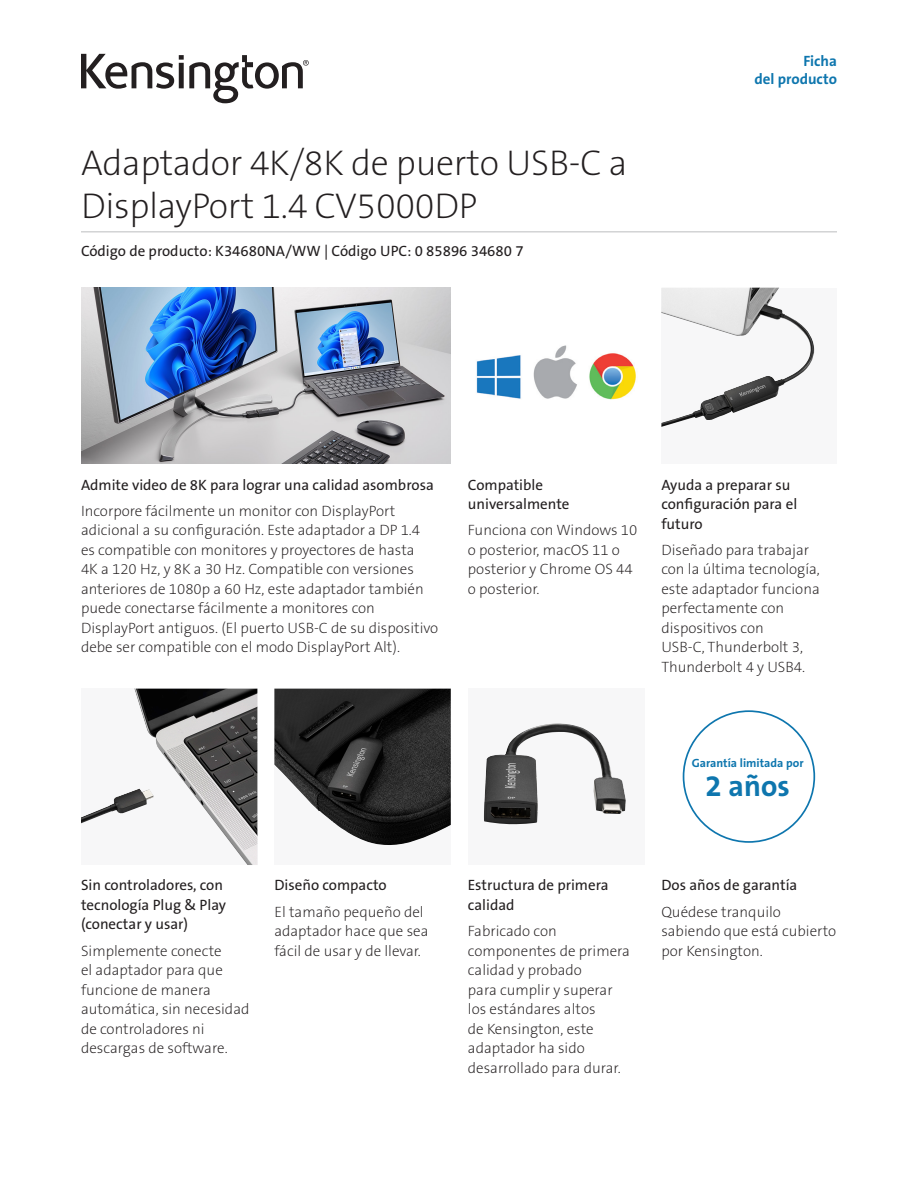
<style>
.page{position:relative;width:918px;height:1188px;background:#fff}
.page>*{position:absolute;margin:0;border:0;box-sizing:border-box;transform-origin:0 0}
.Product_Name{font:36px/43.2px "The Sans KENSINGTON2 XL";letter-spacing:-.01em;color:#231f20}
.t1{font:29.85px "The Sans KENSINGTON7 Bd";color:#0e76ae}
.Body{font:15px/19.5px "The Sans KENSINGTON2 XL";color:#231f20}
.Part_No__UPC{font:15px/19.5px "The Sans KENSINGTON5 Rg";color:#231f20}
.Filetype_Header_Blue{font:15px "The Sans KENSINGTON7 Bd";color:#0e76ae}
.t2{font:12px "The Sans KENSINGTON7 Bd";color:#0e76ae}
</style>
<div class="page">
<hr style="left:81px;top:231px;width:756px;height:1px;background:#bcbdc0">
<img style="left:81px;top:288px;width:369px;height:175px">
<img style="left:476px;top:345px;width:160px;height:55px">
<div style="left:661px;top:288px;width:176px;height:175px;background:#f7f7f8"></div>
<img style="left:661px;top:288px;width:154px;height:139px">
<img style="left:81px;top:689px;width:176px;height:176px">
<div style="left:274px;top:689px;width:177px;height:176px;background:#f7f7f8"></div>
<img style="left:274px;top:689px;width:177px;height:156px">
<div style="left:468px;top:689px;width:176px;height:176px;background:#f7f7f8"></div>
<img style="left:484px;top:724px;width:142px;height:100px">
<svg style="left:81px;top:54px;width:228px;height:49px"></svg>
<svg style="left:683px;top:710px;width:132px;height:133px"></svg>
<h1 class="Product_Name" style="left:81px;top:142px;width:548px">Adaptador 4K/8K de puerto USB-C a<br>DisplayPort 1.4 CV5000DP</h1>
<h2 class="Part_No__UPC" style="left:81px;top:242px;width:444px">Código de producto: K34680NA/WW | Código UPC: 0 85896 34680 7</h2>
<p class="Filetype_Header_Blue" style="left:803px;top:53px;width:35px">Ficha</p>
<p class="Filetype_Header_Blue" style="left:755px;top:71px;width:84px">del producto</p>
<h3 class="Part_No__UPC" style="left:81px;top:475px;width:354px">Admite video de 8K para lograr una calidad asombrosa</h3>
<p class="Body" style="left:81px;top:501px;width:359px">Incorpore fácilmente un monitor con DisplayPort adicional a su configuración. Este adaptador a DP 1.4<br>es compatible con monitores y proyectores de hasta<br>4K a 120 Hz, y 8K a 30 Hz. Compatible con versiones anteriores de 1080p a 60 Hz, este adaptador también puede conectarse fácilmente a monitores con DisplayPort antiguos. (El puerto USB-C de su dispositivo debe ser compatible con el modo DisplayPort Alt).</p>
<h3 class="Part_No__UPC" style="left:468px;top:475px;width:103px">Compatible universalmente</h3>
<p class="Body" style="left:468px;top:521px;width:171px">Funciona con Windows 10 o posterior, macOS 11 o posterior y Chrome OS 44 o posterior.</p>
<h3 class="Part_No__UPC" style="left:661px;top:475px;width:137px">Ayuda a preparar su configuración para el futuro</h3>
<p class="Body" style="left:661px;top:540px;width:160px">Diseñado para trabajar con la última tecnología, este adaptador funciona perfectamente con dispositivos con<br>USB-C, Thunderbolt 3,<br>Thunderbolt 4 y USB4.</p>
<p class="t2" style="left:692px;top:756px;width:113px">Garantía limitada por</p>
<h2 class="t1" style="left:705px;top:770px;width:87px">2 años</h2>
<h3 class="Part_No__UPC" style="left:81px;top:876px;width:147px">Sin controladores, con tecnología Plug &amp; Play (conectar y usar)</h3>
<p class="Body" style="left:81px;top:941px;width:170px">Simplemente conecte<br>el adaptador para que funcione de manera automática, sin necesidad de controladores ni descargas de software.</p>
<h3 class="Part_No__UPC" style="left:274px;top:876px;width:114px">Diseño compacto</h3>
<p class="Body" style="left:274px;top:902px;width:156px">El tamaño pequeño del adaptador hace que sea fácil de usar y de llevar.</p>
<h3 class="Part_No__UPC" style="left:468px;top:876px;width:142px">Estructura de primera calidad</h3>
<p class="Body" style="left:468px;top:922px;width:164px">Fabricado con componentes de primera calidad y probado<br>para cumplir y superar los estándares altos<br>de Kensington, este adaptador ha sido desarrollado para durar.</p>
<h3 class="Part_No__UPC" style="left:661px;top:876px;width:138px">Dos años de garantía</h3>
<p class="Body" style="left:661px;top:902px;width:176px">Quédese tranquilo sabiendo que está cubierto por Kensington.</p>
</div>
